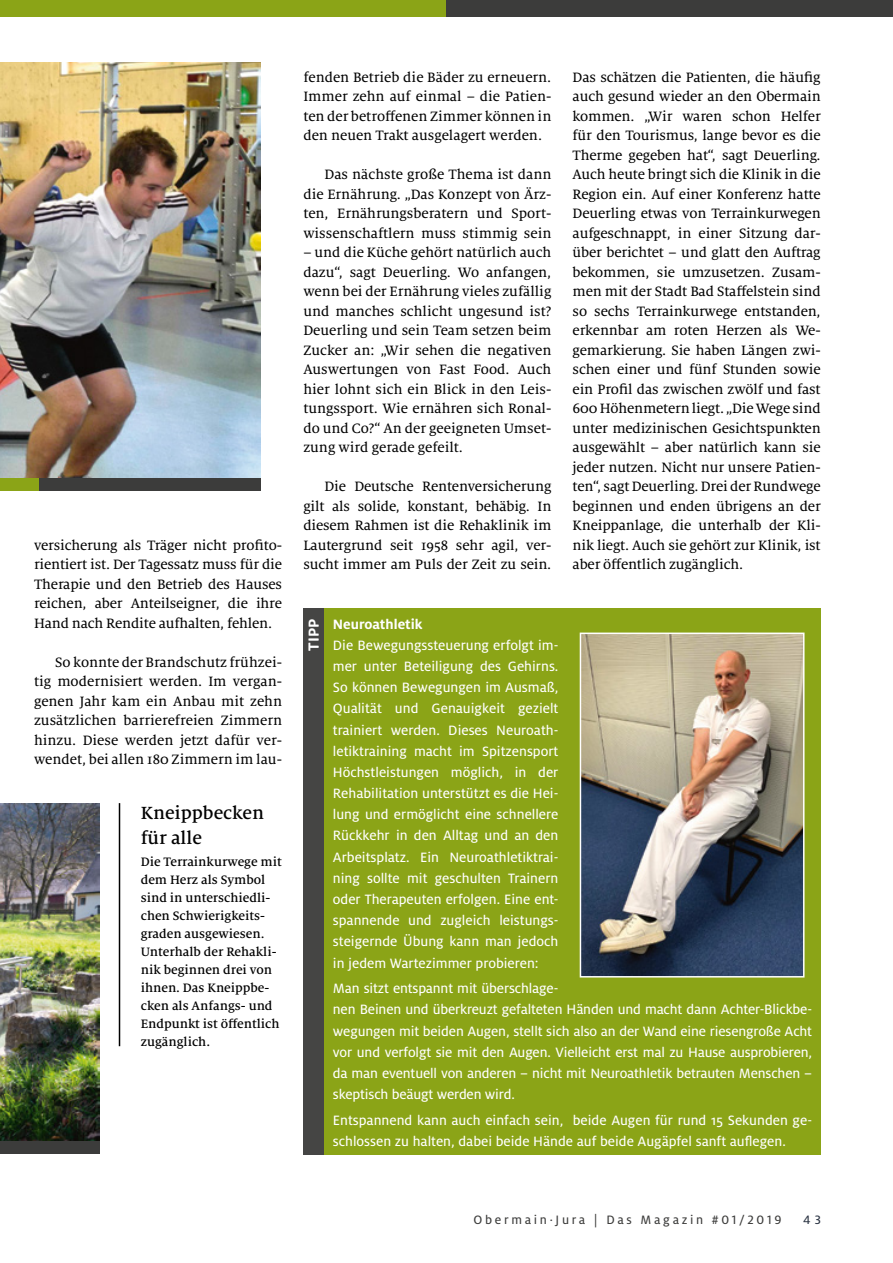
<style>
.page{position:relative;width:893px;height:1263px;background:#fff}
.page>*{position:absolute;margin:0;border:0;box-sizing:border-box;transform-origin:0 0}
.t1{font:500 19.5px/25.2px "Milo Serif OT";color:#000}
.t2{font:15.45px "Oberfranken Headline";color:#fff}
.t3{font:15px/19.5px "Milo Serif OT Text";color:#000;text-align:justify}
.t4{font:15px/21.1px "Milo OT Text";letter-spacing:-.01em;color:#fff}
.t5{font:700 15px "Milo OT";color:#fff}
.t6{font:500 13.5px/18px "Milo Serif OT";color:#000}
.t7{font:13.5px "Milo OT Text";letter-spacing:.2em;color:#3c3c3b}
.t8{font:13.5px "Milo OT Text";color:#2b3443}
</style>
<div class="page">
<div style="left:445px;top:0;width:448px;height:17px;background:#3c3c3b"></div>
<div style="left:0;top:0;width:445px;height:17px;background:#8ba417"></div>
<img style="left:0;top:62px;width:261px;height:416px">
<div style="left:0;top:478px;width:39px;height:13px;background:#8ba417"></div>
<div style="left:39px;top:478px;width:222px;height:13px;background:#3c3c3b"></div>
<div style="left:303px;top:608px;width:21px;height:546px;background:#454544"></div>
<div style="left:324px;top:608px;width:497px;height:546px;background:#8ba417"></div>
<img style="left:583px;top:635px;width:218px;height:339px">
<div style="left:580px;top:632px;width:224px;height:345px;border:2px solid #fff"></div>
<hr style="left:119px;top:803px;width:1px;height:243px;background:#000">
<img style="left:0;top:803px;width:99px;height:338px">
<div style="left:0;top:1141px;width:99px;height:13px;background:#3c3c3b"></div>
<p class="t3" style="left:34px;top:535px;width:250px">versicherung als Träger nicht profito&shy;rientiert ist. Der Tagessatz muss für die Therapie und den Betrieb des Hauses reichen, aber Anteilseigner, die ihre Hand nach Rendite aufhalten, fehlen.</p>
<p class="t3" style="left:34px;top:652px;width:250px;text-indent:21px">So konnte der Brandschutz frühzei&shy;tig modernisiert werden. Im vergan&shy;genen Jahr kam ein Anbau mit zehn zusätzlichen barrierefreien Zimmern hinzu. Diese werden jetzt dafür ver&shy;wendet, bei allen 180 Zimmern im lau-</p>
<h1 class="t1" style="left:141px;top:800px;width:125px">Kneippbecken für alle</h1>
<p class="t6" style="left:141px;top:853px;width:142px">Die Terrainkurwege mit dem Herz als Symbol sind in unterschiedli&shy;chen Schwierigkeits&shy;graden ausgewiesen.<br>Unterhalb der Rehakli&shy;nik beginnen drei von ihnen. Das Kneippbe&shy;cken als Anfangs- und<br>Endpunkt ist öffentlich zugänglich.</p>
<p class="t3" style="left:303px;top:67px;width:250px">fenden Betrieb die Bäder zu erneuern.<br>Immer zehn auf einmal – die Patien&shy;ten der betroffenen Zimmer können in den neuen Trakt ausgelagert werden.</p>
<p class="t3" style="left:303px;top:165px;width:250px;text-indent:21px">Das nächste große Thema ist dann die Ernährung. „Das Konzept von Ärz&shy;ten, Ernährungsberatern und Sport&shy;wissenschaftlern muss stimmig sein</p>
<p class="t3" style="left:303px;top:243px;width:250px">– und die Küche gehört natürlich auch dazu“, sagt Deuerling. Wo anfangen, wenn bei der Ernährung vieles zufällig und manches schlicht ungesund ist?<br>Deuerling und sein Team setzen beim Zucker an: „Wir sehen die negativen Auswertungen von Fast Food. Auch hier lohnt sich ein Blick in den Leis&shy;tungssport. Wie ernähren sich Ronal&shy;do und Co?“ An der geeigneten Umset&shy;zung wird gerade gefeilt.</p>
<p class="t3" style="left:303px;top:477px;width:250px;text-indent:21px">Die Deutsche Rentenversicherung gilt als solide, konstant, behäbig. In diesem Rahmen ist die Rehaklinik im Lautergrund seit 1958 sehr agil, ver&shy;sucht immer am Puls der Zeit zu sein.</p>
<p class="t3" style="left:573px;top:67px;width:250px">Das schätzen die Patienten, die häufig auch gesund wieder an den Obermain kommen. „Wir waren schon Helfer für den Tourismus, lange bevor es die Therme gegeben hat“, sagt Deuerling.<br>Auch heute bringt sich die Klinik in die Region ein. Auf einer Konferenz hatte Deuerling etwas von Terrainkurwegen aufgeschnappt, in einer Sitzung dar&shy;über berichtet – und glatt den Auftrag bekommen, sie umzusetzen. Zusam&shy;men mit der Stadt Bad Staffelstein sind so sechs Terrainkurwege entstanden, erkennbar am roten Herzen als We&shy;gemarkierung. Sie haben Längen zwi&shy;schen einer und fünf Stunden sowie ein Profil das zwischen zwölf und fast 600 Höhenmetern liegt. „Die Wege sind unter medizinischen Gesichtspunkten ausgewählt – aber natürlich kann sie jeder nutzen. Nicht nur unsere Patien&shy;ten“, sagt Deuerling. Drei der Rundwege beginnen und enden übrigens an der Kneippanlage, die unterhalb der Kli&shy;nik liegt. Auch sie gehört zur Klinik, ist aber öffentlich zugänglich.</p>
<p class="t2" style="left:302px;top:651px;width:33px;rotate:-90deg">TIpp</p>
<p class="t5" style="left:333px;top:615px;width:91px">Neuroathletik</p>
<p class="t4" style="left:333px;top:634px;width:227px;text-align:justify">Die Bewegungssteuerung erfolgt im&shy;mer unter Beteiligung des Gehirns.<br>So können Bewegungen im Ausmaß, Qualität und Genauigkeit gezielt trainiert werden. Dieses Neuroath&shy;letiktraining macht im Spitzensport Höchstleistungen möglich, in der Rehabilitation unterstützt es die Hei&shy;lung und ermöglicht eine schnellere Rückkehr in den Alltag und an den Arbeitsplatz. Ein Neuroathletiktrai&shy;ning sollte mit geschulten Trainern oder Therapeuten erfolgen. Eine ent&shy;spannende und zugleich leistungs&shy;steigernde Übung kann man jedoch in jedem Wartezimmer probieren:</p>
<p class="t4" style="left:333px;top:978px;width:481px">Man sitzt entspannt mit überschlage-<br>nen Beinen und überkreuzt gefalteten Händen und macht dann Achter-Blickbe&shy;wegungen mit beiden Augen, stellt sich also an der Wand eine riesengroße Acht vor und verfolgt sie mit den Augen. Vielleicht erst mal zu Hause ausprobieren, da man eventuell von anderen – nicht mit Neuroathletik betrauten Menschen – skeptisch beäugt werden wird.</p>
<p class="t4" style="left:333px;top:1109px;width:481px">Entspannend kann auch einfach sein, beide Augen für rund 15 Sekunden ge&shy;schlossen zu halten, dabei beide Hände auf beide Augäpfel sanft auflegen.</p>
<p class="t7" style="left:473px;top:1212px;width:309px">Obermain.Jura | Das Magazin #01/2019</p>
<p class="t8" style="left:803px;top:1212px;width:19px">4 3</p>
</div>
